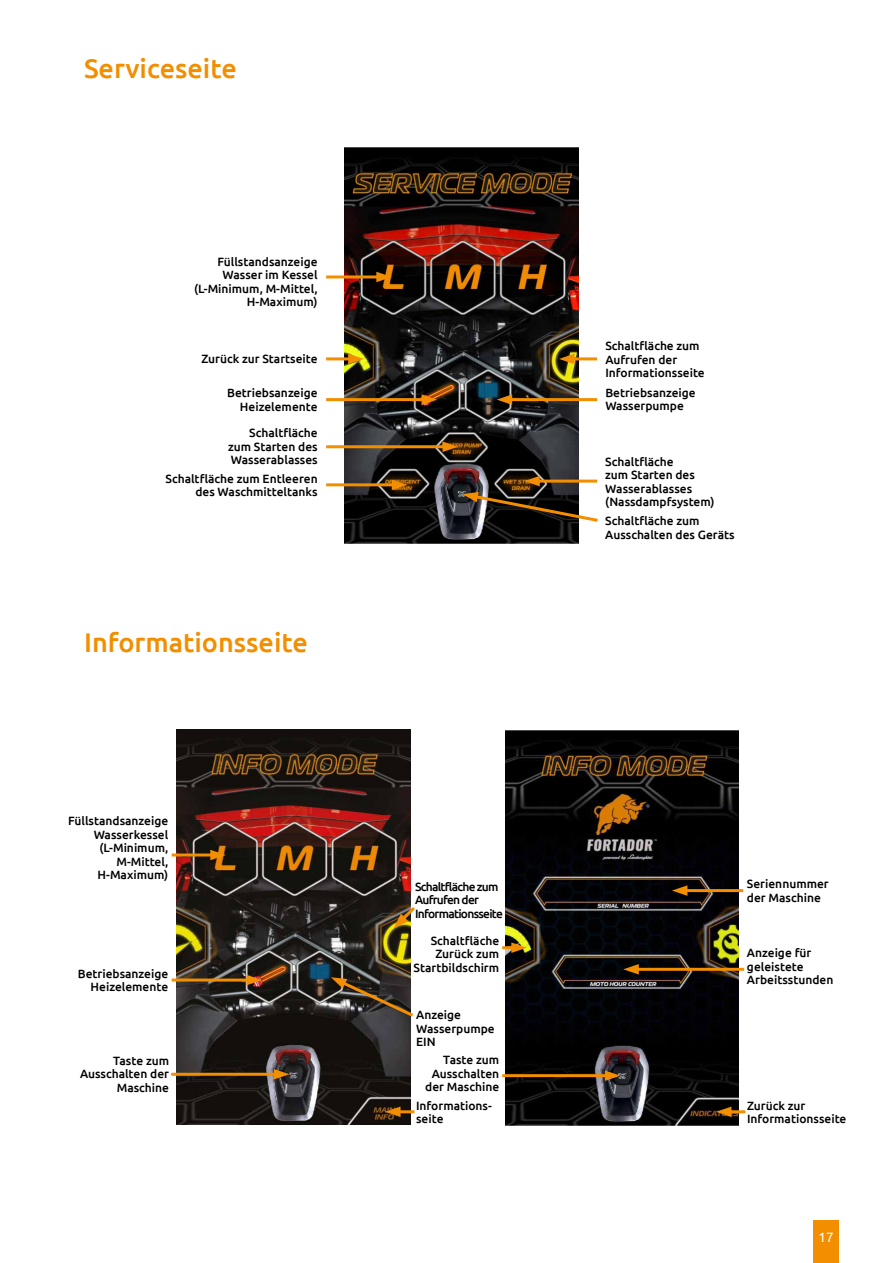
<style>
.page{position:relative;width:893px;height:1263px;background:#fff}
.page>*{position:absolute;margin:0;border:0;box-sizing:border-box;transform-origin:0 0}
.t1{font:500 27px "Ubuntu";color:#f28e00}
.t2{font:13.5px "Ubuntu";color:#fff}
.t3{font:500 12px/13.5px "Ubuntu";color:#000}
.t4{font:500 12px/13.5px "Ubuntu";letter-spacing:-.06em;color:#000}
</style>
<div class="page">
<div style="left:813px;top:1220px;width:26px;height:43px;background:#f28e00"></div>
<img style="left:345px;top:148px;width:233px;height:395px">
<svg style="left:497px;top:394px;width:15px;height:11px"></svg>
<svg style="left:524px;top:476px;width:16px;height:10px"></svg>
<svg style="left:348px;top:354px;width:16px;height:10px"></svg>
<svg style="left:422px;top:394px;width:15px;height:11px"></svg>
<svg style="left:442px;top:441px;width:16px;height:11px"></svg>
<svg style="left:392px;top:480px;width:15px;height:10px"></svg>
<svg style="left:559px;top:354px;width:15px;height:10px"></svg>
<svg style="left:376px;top:272px;width:16px;height:10px"></svg>
<hr style="left:508px;top:398px;width:89px;height:3px;background:#f28e00">
<hr style="left:537px;top:480px;width:60px;height:3px;background:#f28e00">
<svg style="left:463px;top:492px;width:135px;height:32px;background:#504538"></svg>
<hr style="left:326px;top:357px;width:28px;height:3px;background:#f28e00">
<hr style="left:326px;top:398px;width:101px;height:3px;background:#f28e00">
<hr style="left:326px;top:445px;width:120px;height:3px;background:#f28e00">
<hr style="left:326px;top:483px;width:72px;height:3px;background:#f28e00">
<hr style="left:568px;top:357px;width:29px;height:3px;background:#f28e00">
<hr style="left:326px;top:275px;width:57px;height:3px;background:#f28e00">
<img style="left:505px;top:731px;width:234px;height:394px">
<svg style="left:511px;top:942px;width:16px;height:11px"></svg>
<svg style="left:605px;top:1070px;width:15px;height:11px"></svg>
<svg style="left:623px;top:964px;width:16px;height:10px"></svg>
<svg style="left:672px;top:885px;width:15px;height:11px"></svg>
<svg style="left:716px;top:1106px;width:15px;height:11px"></svg>
<hr style="left:502px;top:946px;width:18px;height:3px;background:#f28e00">
<hr style="left:502px;top:1074px;width:106px;height:3px;background:#f28e00">
<hr style="left:637px;top:968px;width:107px;height:3px;background:#f28e00">
<hr style="left:685px;top:889px;width:58px;height:3px;background:#f28e00">
<hr style="left:727px;top:1110px;width:18px;height:3px;background:#f28e00">
<img style="left:177px;top:729px;width:233px;height:396px">
<svg style="left:274px;top:1069px;width:15px;height:10px"></svg>
<hr style="left:171px;top:1073px;width:106px;height:3px;background:#f28e00">
<svg style="left:246px;top:975px;width:16px;height:10px"></svg>
<svg style="left:331px;top:977px;width:83px;height:42px;background:#4f4538"></svg>
<hr style="left:172px;top:978px;width:80px;height:3px;background:#f28e00">
<svg style="left:394px;top:904px;width:21px;height:24px"></svg>
<svg style="left:210px;top:850px;width:16px;height:10px"></svg>
<hr style="left:172px;top:853px;width:45px;height:3px;background:#f28e00">
<svg style="left:385px;top:1106px;width:16px;height:11px"></svg>
<hr style="left:396px;top:1110px;width:18px;height:3px;background:#f28e00">
<h1 class="t1" style="left:84px;top:51px;width:154px">Serviceseite</h1>
<p class="t3" style="left:194px;top:254px;width:125px;text-align:right">Füllstandsanzeige<br>Wasser im Kessel (L-Minimum, M-Mittel,<br>H-Maximum)</p>
<p class="t3" style="left:201px;top:351px;width:118px">Zurück zur Startseite</p>
<p class="t3" style="left:227px;top:386px;width:92px;text-align:right">Betriebsanzeige<br>Heizelemente</p>
<p class="t3" style="left:228px;top:426px;width:91px;text-align:justify;text-indent:21px">Schaltfläche zum Starten des Wasserablasses</p>
<p class="t3" style="left:166px;top:471px;width:154px;text-align:right">Schaltfläche zum Entleeren des Waschmitteltanks</p>
<h1 class="t1" style="left:84px;top:626px;width:225px">Informationsseite</h1>
<p class="t3" style="left:68px;top:813px;width:102px;text-align:right">Füllstandsanzeige<br>Wasserkessel (L-Minimum,<br>M-Mittel,<br>H-Maximum)</p>
<p class="t3" style="left:78px;top:966px;width:92px;text-align:right">Betriebsanzeige<br>Heizelemente</p>
<p class="t3" style="left:80px;top:1053px;width:91px;text-align:right">Taste zum<br>Ausschalten der<br>Maschine</p>
<p class="t4" style="left:415px;top:879px;width:89px">Schaltfläche zum<br>Aufrufen der<br>Informationsseite</p>
<p class="t3" style="left:414px;top:933px;width:87px;text-align:right">Schaltfläche<br>Zurück zum<br>Startbildschirm</p>
<p class="t3" style="left:416px;top:1008px;width:80px">Anzeige<br>Wasserpumpe<br>EIN</p>
<p class="t3" style="left:425px;top:1052px;width:75px;text-align:right">Taste zum<br>Ausschalten der Maschine</p>
<p class="t3" style="left:416px;top:1098px;width:77px">Informations&shy;seite</p>
<p class="t3" style="left:605px;top:339px;width:101px">Schaltfläche zum<br>Aufrufen der<br>Informationsseite</p>
<p class="t3" style="left:605px;top:385px;width:92px">Betriebsanzeige<br>Wasserpumpe</p>
<p class="t3" style="left:605px;top:454px;width:111px">Schaltfläche<br>zum Starten des<br>Wasserablasses (Nassdampfsystem)</p>
<p class="t3" style="left:605px;top:514px;width:131px">Schaltfläche zum<br>Ausschalten des Geräts</p>
<p class="t3" style="left:747px;top:877px;width:83px">Seriennummer der Maschine</p>
<p class="t3" style="left:747px;top:945px;width:88px">Anzeige für geleistete<br>Arbeitsstunden</p>
<p class="t3" style="left:747px;top:1098px;width:101px">Zurück zur<br>Informationsseite</p>
<p class="t2" style="left:819px;top:1229px;width:17px">17</p>
</div>
